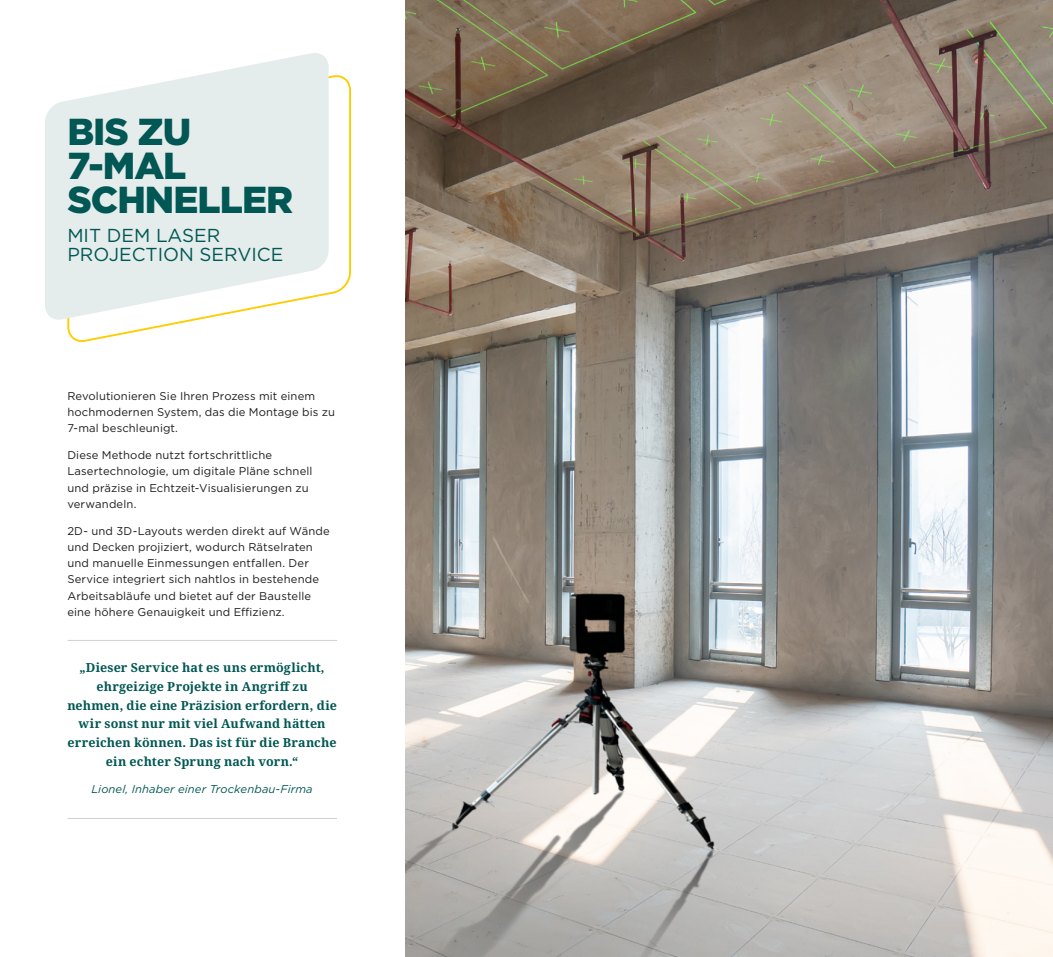
<style>
.page{position:relative;width:1053px;height:957px;background:#fff}
.page>*{position:absolute;margin:0;border:0;box-sizing:border-box;transform-origin:0 0}
.Headline_1{font:900 37.5px/33.8px "Gotham";letter-spacing:-.025em;color:#005753}
.Sub_headline_2{font:18.75px/18.8px "Gotham";color:#005753}
.Body_copy{font:700 12.5px/18.8px "Noto Serif";letter-spacing:.01em;color:#005753;text-align:center}
.Body_copy-2{font:11.25px/16.2px "Gotham";letter-spacing:.01em;color:#1d1d1b}
.Body_copy-3{font:italic 11.25px "Gotham";letter-spacing:.01em;color:#005753}
</style>
<div class="page">
<img style="left:406px;top:0;width:646px;height:957px">
<svg style="left:67px;top:75px;width:284px;height:267px"></svg>
<svg style="left:45px;top:53px;width:283px;height:268px;fill:#e5ecec"></svg>
<hr style="left:68px;top:640px;width:269px;height:1px;background:#d0d0d0">
<hr style="left:68px;top:818px;width:269px;height:1px;background:#d0d0d0">
<p class="Headline_1" style="left:67px;top:115px;width:227px">BIS ZU<br>7-MAL<br>SCHNELLER</p>
<p class="Sub_headline_2" style="left:67px;top:226px;width:217px">MIT DEM LASER<br>PROJECTION SERVICE</p>
<p class="Body_copy-2" style="left:67px;top:387px;width:269px">Revolutionieren Sie Ihren Prozess mit einem hochmodernen System, das die Montage bis zu<br>7-mal beschleunigt.</p>
<p class="Body_copy-2" style="left:67px;top:447px;width:247px">Diese Methode nutzt fortschrittliche Lasertechnologie, um digitale Pläne schnell und präzise in Echtzeit-Visualisierungen zu verwandeln.</p>
<p class="Body_copy-2" style="left:67px;top:522px;width:264px">2D- und 3D-Layouts werden direkt auf Wände und Decken projiziert, wodurch Rätselraten und manuelle Einmessungen entfallen. Der Service integriert sich nahtlos in bestehende Arbeitsabläufe und bietet auf der Baustelle eine höhere Genauigkeit und Effizienz.</p>
<p class="Body_copy" style="left:67px;top:658px;width:271px">„Dieser Service hat es uns ermöglicht, ehrgeizige Projekte in Angriff zu nehmen, die eine Präzision erfordern, die wir sonst nur mit viel Aufwand hätten erreichen können. Das ist für die Branche ein echter Sprung nach vorn.“</p>
<p class="Body_copy-3" style="left:91px;top:782px;width:223px">Lionel, Inhaber einer Trockenbau-Firma</p>
</div>
